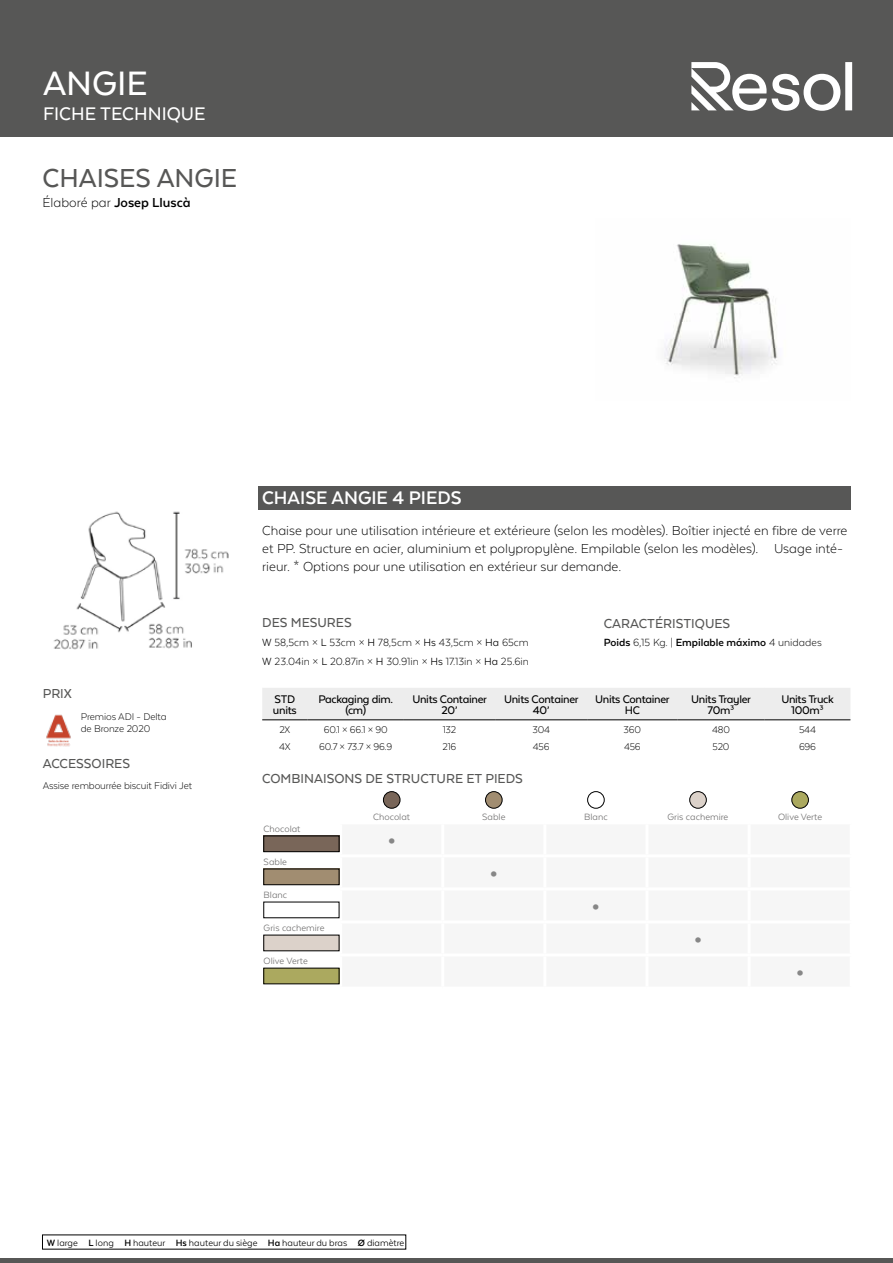
<style>
.page{position:relative;width:893px;height:1263px;background:#fff}
.page>*{position:absolute;margin:0;border:0;box-sizing:border-box;transform-origin:0 0}
.t1{font:500 39px "Texta Alt";color:#fff}
.t2{font:700 31.5px "Texta Alt";color:#878787}
.t3{font:500 30px "Texta Alt";color:#575756}
.t4{font:700 21px "Texta Alt";color:#fff}
.t5{font:500 21px "Texta Alt";color:#fff}
.t6{font:300 15px/18px "Texta Alt";color:#000}
.t7{font:500 15px "Texta Alt";color:#575756}
.t8{font:700 15px "Texta Alt";color:#000}
.t9{font:500 12.75px/10.5px "Texta Alt";letter-spacing:-.025em;color:#000;text-align:center}
.t10{font:300 12px/18.6px "Texta Alt";color:#000}
.t11{font:700 12px "Texta Alt";color:#000}
.t12{font:300 11.25px/12px "Texta Alt";letter-spacing:-.01em;color:#000}
.t13{font:10.5px "Texta Alt";color:#706f6f}
.t14{font:10.5px "Texta Alt";color:#000}
.s1{font-weight:300}
.s2{font-weight:400}
.s3{font-weight:700}
</style>
<div class="page">
<hr style="left:0;top:1259px;width:893px;height:4px;background:#575756">
<div style="left:0;top:0;width:893px;height:137px;background:#575756"></div>
<svg style="left:691px;top:62px;width:161px;height:49px"></svg>
<img style="left:664px;top:244px;width:114px;height:134px">
<div style="left:258px;top:486px;width:592px;height:23px;background:#575756"></div>
<div style="left:262px;top:688px;width:588px;height:31px;background:#ededed"></div>
<hr style="left:262px;top:719px;width:46px;height:1px;background:#000">
<hr style="left:308px;top:719px;width:96px;height:1px;background:#000">
<hr style="left:404px;top:719px;width:91px;height:1px;background:#000">
<hr style="left:495px;top:719px;width:92px;height:1px;background:#000">
<hr style="left:587px;top:719px;width:90px;height:1px;background:#000">
<hr style="left:677px;top:719px;width:88px;height:1px;background:#000">
<hr style="left:765px;top:719px;width:85px;height:1px;background:#000">
<img style="left:383px;top:792px;width:17px;height:16px;border-radius:8px">
<div style="left:383px;top:791px;width:17px;height:17px;border:1px solid #000;border-radius:50%"></div>
<img style="left:485px;top:792px;width:17px;height:16px;border-radius:8px">
<div style="left:485px;top:791px;width:17px;height:17px;border:1px solid #000;border-radius:50%"></div>
<img style="left:588px;top:792px;width:16px;height:16px;border-radius:8px">
<div style="left:587px;top:791px;width:17px;height:17px;border:1px solid #000;border-radius:50%"></div>
<img style="left:690px;top:792px;width:16px;height:16px;border-radius:8px">
<div style="left:690px;top:791px;width:16px;height:17px;border:1px solid #000;border-radius:50%"></div>
<img style="left:792px;top:792px;width:16px;height:16px;border-radius:8px">
<div style="left:792px;top:791px;width:16px;height:17px;border:1px solid #000;border-radius:50%"></div>
<img style="left:266px;top:838px;width:71px;height:12px">
<div style="left:264px;top:836px;width:75px;height:16px;border:1px solid #000"></div>
<div style="left:264px;top:869px;width:75px;height:16px;border:1px solid #000"></div>
<img style="left:266px;top:970px;width:71px;height:12px">
<img style="left:53px;top:511px;width:176px;height:139px">
<img style="left:46px;top:714px;width:25px;height:33px">
<h1 class="t1" style="left:43px;top:63px;width:106px">ANGIE</h1>
<h3 class="t5" style="left:43px;top:103px;width:164px">FICHE TECHNIQUE</h3>
<h3 class="t3" style="left:43px;top:163px;width:196px">CHAISES ANGIE</h3>
<p class="t8" style="left:43px;top:195px;width:150px"><span class="s1">Élaboré par</span> Josep Lluscà</p>
<p class="t7" style="left:43px;top:685px;width:31px">PRIX</p>
<p class="t12" style="left:81px;top:711px;width:87px">Premios ADI - Delta de Bronze 2020</p>
<p class="t7" style="left:43px;top:756px;width:89px">ACCESSOIRES</p>
<p class="t12" style="left:43px;top:779px;width:151px">Assise rembourrée biscuit Fidivi Jet</p>
<h3 class="t4" style="left:262px;top:487px;width:201px">CHAISE ANGIE 4 PIEDS</h3>
<p class="t6" style="left:262px;top:521px;width:587px">Chaise pour une utilisation intérieure et extérieure (selon les modèles). Boîtier injecté en fibre de verre et PP. Structure en acier, aluminium et polypropylène. Empilable (selon les modèles). Usage inté&shy;rieur. * Options pour une utilisation en extérieur sur demande.</p>
<p class="t7" style="left:262px;top:615px;width:91px">DES MESURES</p>
<p class="t10" style="left:262px;top:633px;width:268px"><span class="s2">W</span> 58,5cm × <span class="s2">L</span> 53cm × <span class="s2">H</span> 78,5cm × <span class="s2">Hs</span> 43,5cm × <span class="s2">Ha</span> 65cm<br><span class="s2">W</span> 23.04in × <span class="s2">L</span> 20.87in × <span class="s2">H</span> 30.91in × <span class="s2">Hs</span> 17.13in × <span class="s2">Ha</span> 25.6in</p>
<p class="t7" style="left:604px;top:615px;width:128px">CARACTÉRISTIQUES</p>
<p class="t11" style="left:604px;top:636px;width:219px">Poids <span class="s1">6,15 Kg. |</span> Empilable máximo <span class="s1">4 unidades</span></p>
<p class="t9" style="left:273px;top:694px;width:25px;text-align:left">STD units</p>
<p class="t9" style="left:318px;top:694px;width:76px">Packaging dim. (cm)</p>
<p class="t9" style="left:412px;top:694px;width:76px">Units Container<br>20’</p>
<p class="t9" style="left:504px;top:694px;width:76px">Units Container<br>40’</p>
<p class="t9" style="left:595px;top:694px;width:76px">Units Container<br>HC</p>
<p class="t9" style="left:691px;top:694px;width:61px">Units Trayler<br>70m³</p>
<p class="t9" style="left:781px;top:694px;width:54px">Units Truck<br>100m³</p>
<p class="t12" style="left:279px;top:723px;width:12px">2X</p>
<p class="t12" style="left:324px;top:723px;width:65px">60.1 × 66.1 × 90</p>
<p class="t12" style="left:443px;top:723px;width:15px">132</p>
<p class="t12" style="left:532px;top:723px;width:19px">304</p>
<p class="t12" style="left:624px;top:723px;width:19px">360</p>
<p class="t12" style="left:712px;top:723px;width:19px">480</p>
<p class="t12" style="left:799px;top:723px;width:18px">544</p>
<p class="t12" style="left:279px;top:740px;width:13px">4X</p>
<p class="t12" style="left:319px;top:740px;width:74px">60.7 × 73.7 × 96.9</p>
<p class="t12" style="left:443px;top:740px;width:15px">216</p>
<p class="t12" style="left:533px;top:740px;width:18px">456</p>
<p class="t12" style="left:624px;top:740px;width:18px">456</p>
<p class="t12" style="left:713px;top:740px;width:18px">520</p>
<p class="t12" style="left:799px;top:740px;width:19px">696</p>
<p class="t7" style="left:262px;top:771px;width:262px">COMBINAISONS DE STRUCTURE ET PIEDS</p>
<p class="t13" style="left:373px;top:812px;width:38px">Chocolat</p>
<p class="t13" style="left:482px;top:812px;width:25px">Sable</p>
<p class="t13" style="left:584px;top:812px;width:25px">Blanc</p>
<p class="t13" style="left:668px;top:812px;width:62px">Gris cachemire</p>
<p class="t13" style="left:778px;top:812px;width:46px">Olive Verte</p>
<p class="t13" style="left:264px;top:824px;width:38px">Chocolat</p>
<h2 class="t2" style="left:387px;top:822px;width:12px">•</h2>
<p class="t13" style="left:264px;top:857px;width:25px">Sable</p>
<h2 class="t2" style="left:489px;top:855px;width:12px">•</h2>
<p class="t13" style="left:264px;top:890px;width:25px">Blanc</p>
<h2 class="t2" style="left:591px;top:888px;width:12px">•</h2>
<p class="t13" style="left:264px;top:923px;width:62px">Gris cachemire</p>
<h2 class="t2" style="left:693px;top:921px;width:12px">•</h2>
<p class="t13" style="left:264px;top:956px;width:46px">Olive Verte</p>
<h2 class="t2" style="left:795px;top:954px;width:12px">•</h2>
<p class="t14" style="left:47px;top:1237px;width:359px"><span class="s3">W</span> large <span class="s3">L</span> long <span class="s3">H</span> hauteur <span class="s3">Hs</span> hauteur du siège <span class="s3">Ha</span> hauteur du bras <span class="s3">Ø</span> diamètre</p>
</div>
